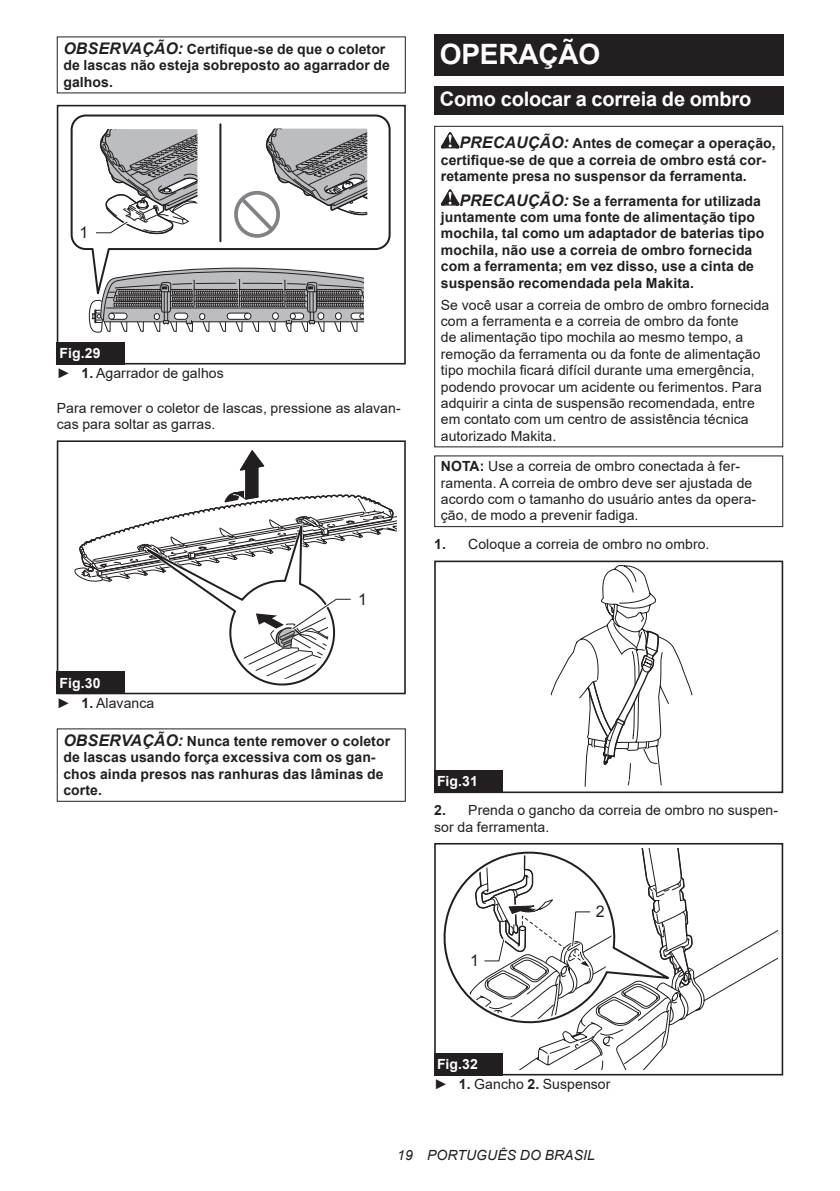
<style>
.page{position:relative;width:840px;height:1191px;background:#fff}
.page>*{position:absolute;margin:0;border:0;box-sizing:border-box;transform-origin:0 0}
.t1{font:700 28px "Arial";letter-spacing:-.01em;color:#fff}
.t2{font:700 20px "Arial";letter-spacing:-.01em;color:#fff}
.t3{font:16px "Arial";color:#231f20}
.t4{font:14px/16.4px "Arial";letter-spacing:.005em;color:#231f20}
.t5{font:700 14px/16.4px "Arial";letter-spacing:.005em;color:#231f20}
.t6{font:italic 14px "Arial";letter-spacing:.005em;color:#231f20}
.t7{font:700 14px "Arial";color:#fff}
.s1{font-style:italic;font-size:16px}
.s2{font-weight:700;color:#fff}
.s3{font-weight:700}
</style>
<div class="page">
<svg style="left:88px;top:304px;width:275px;height:29px"></svg>
<svg style="left:70px;top:114px;width:294px;height:190px"></svg>
<svg style="left:227px;top:114px;width:164px;height:137px"></svg>
<hr style="left:219px;top:124px;width:2px;height:117px;background:#231f20">
<div style="left:57px;top:105px;width:348px;height:259px;border:2px solid #231f20"></div>
<svg style="left:93px;top:129px;width:104px;height:108px"></svg>
<div style="left:57px;top:342px;width:68px;height:22px;background:#231f20"></div>
<div style="left:57px;top:440px;width:348px;height:254px;border:2px solid #231f20"></div>
<svg style="left:74px;top:450px;width:322px;height:243px"></svg>
<div style="left:57px;top:671px;width:68px;height:23px;background:#231f20"></div>
<div style="left:434px;top:34px;width:348px;height:41px;background:#231f20"></div>
<div style="left:434px;top:86px;width:348px;height:29px;background:#231f20"></div>
<svg style="left:440px;top:132px;width:19px;height:16px"></svg>
<svg style="left:440px;top:189px;width:19px;height:17px"></svg>
<div style="left:434px;top:126px;width:348px;height:321px;border:1px solid #231f20"></div>
<div style="left:434px;top:455px;width:348px;height:72px;border:1px solid #231f20"></div>
<svg style="left:550px;top:565px;width:142px;height:222px"></svg>
<div style="left:434px;top:560px;width:348px;height:233px;border:2px solid #231f20"></div>
<div style="left:434px;top:770px;width:68px;height:23px;background:#231f20"></div>
<div style="left:434px;top:843px;width:348px;height:232px;border:2px solid #231f20"></div>
<svg style="left:444px;top:848px;width:333px;height:221px"></svg>
<div style="left:434px;top:1052px;width:68px;height:23px;background:#231f20"></div>
<p class="t5" style="left:63px;top:41px;width:328px"><span class="s1">OBSERVAÇÃO:</span> Certifique-se de que o coletor de lascas não esteja sobreposto ao agarrador de galhos.</p>
<p class="t3" style="left:79px;top:221px;width:10px">1</p>
<p class="t4" style="left:57px;top:343px;width:168px;line-height:20.2px"><span class="s2">Fig.29<br></span>► <span class="s3">1.</span> Agarrador de galhos</p>
<p class="t4" style="left:57px;top:399px;width:345px">Para remover o coletor de lascas, pressione as alavan&shy;cas para soltar as garras.</p>
<p class="t3" style="left:358px;top:588px;width:10px">1</p>
<p class="t4" style="left:57px;top:672px;width:99px;line-height:20.2px"><span class="s2">Fig.30<br></span>► <span class="s3">1.</span> Alavanca</p>
<p class="t5" style="left:63px;top:733px;width:328px"><span class="s1">OBSERVAÇÃO:</span> Nunca tente remover o coletor de lascas usando força excessiva com os gan&shy;chos ainda presos nas ranhuras das lâminas de corte.</p>
<h1 class="t1" style="left:439px;top:34px;width:162px">OPERAÇÃO</h1>
<h2 class="t2" style="left:439px;top:85px;width:313px">Como colocar a correia de ombro</h2>
<p class="t5" style="left:440px;top:135px;width:336px;text-indent:19px"><span class="s1">PRECAUÇÃO:</span> Antes de começar a operação, certifique-se de que a correia de ombro está cor&shy;retamente presa no suspensor da ferramenta.</p>
<p class="t5" style="left:440px;top:193px;width:325px;text-indent:19px"><span class="s1">PRECAUÇÃO:</span> Se a ferramenta for utilizada juntamente com uma fonte de alimentação tipo mochila, tal como um adaptador de baterias tipo mochila, não use a correia de ombro fornecida com a ferramenta; em vez disso, use a cinta de suspensão recomendada pela Makita.</p>
<p class="t4" style="left:440px;top:296px;width:330px">Se você usar a correia de ombro de ombro fornecida com a ferramenta e a correia de ombro da fonte<br>de alimentação tipo mochila ao mesmo tempo, a remoção da ferramenta ou da fonte de alimentação tipo mochila ficará difícil durante uma emergência, podendo provocar um acidente ou ferimentos. Para adquirir a cinta de suspensão recomendada, entre em contato com um centro de assistência técnica autorizado Makita.</p>
<p class="t4" style="left:440px;top:458px;width:317px"><span class="s3">NOTA:</span> Use a correia de ombro conectada à fer&shy;ramenta. A correia de ombro deve ser ajustada de acordo com o tamanho do usuário antes da opera&shy;ção, de modo a prevenir fadiga.</p>
<p class="t4" style="left:434px;top:536px;width:277px"><span class="s3">1.</span> Coloque a correia de ombro no ombro.</p>
<p class="t7" style="left:437px;top:771px;width:42px">Fig.31</p>
<p class="t4" style="left:434px;top:802px;width:345px"><span class="s3">2.</span> Prenda o gancho da correia de ombro no suspen&shy;sor da ferramenta.</p>
<p class="t3" style="left:470px;top:949px;width:10px">1</p>
<p class="t3" style="left:595px;top:900px;width:10px">2</p>
<p class="t4" style="left:434px;top:1053px;width:178px;line-height:20.2px"><span class="s2">Fig.32<br></span>► <span class="s3">1.</span> Gancho <span class="s3">2.</span> Suspensor</p>
<p class="t6" style="left:397px;top:1146px;width:199px">19 PORTUGUÊS DO BRASIL</p>
</div>
